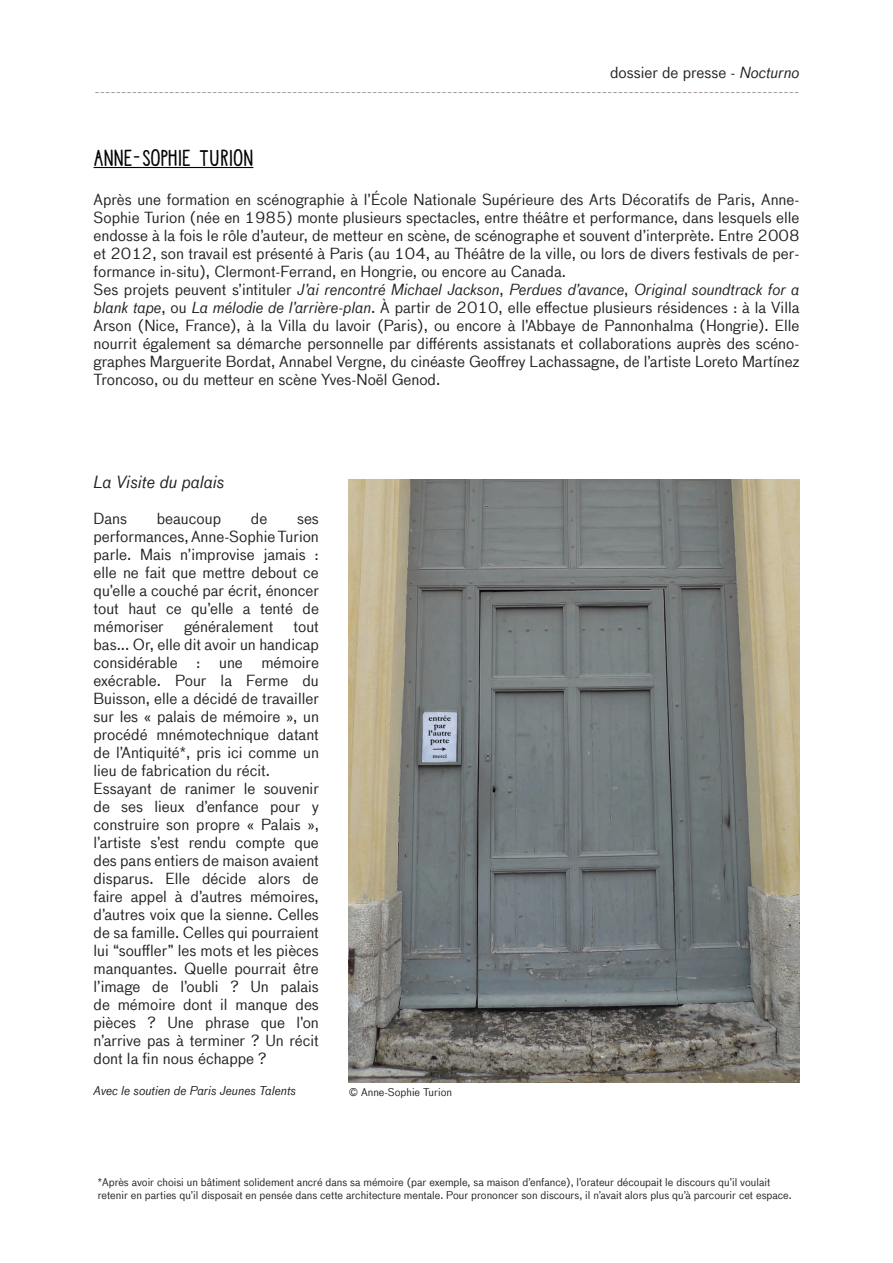
<style>
.page{position:relative;width:893px;height:1263px;background:#fff}
.page>*{position:absolute;margin:0;border:0;box-sizing:border-box;transform-origin:0 0}
.t1{font:700 22.5px "Maingauche";color:#040503}
.t2{font:italic 16.5px "Bau Offc";color:#231f20}
.t3{font:15px/18px "Bau Offc";color:#231f20}
.t4{font:15px "Minion Pro";color:#978784}
.t5{font:italic 12px "Bau Offc";color:#231f20}
.t6{font:10.5px/12.6px "Bau Offc";color:#231f20}
.s1{font-style:italic}
</style>
<div class="page">
<hr style="left:94px;top:167px;width:159px;height:1px;background:#040503">
<img style="left:349px;top:479px;width:450px;height:603px">
<p class="t3" style="left:610px;top:63px;width:191px">dossier de presse - <span class="s1">Nocturno</span></p>
<p class="t4" style="left:95px;top:81px;width:706px">------------------------------------------------------------------------------------------------------------------------------------</p>
<h1 class="t1" style="left:94px;top:145px;width:161px">ANNE-SOPHIE TURION</h1>
<p class="t3" style="left:94px;top:191px;width:707px">Après une formation en scénographie à l’École Nationale Supérieure des Arts Décoratifs de Paris, Anne-Sophie Turion (née en 1985) monte plusieurs spectacles, entre théâtre et performance, dans lesquels elle endosse à la fois le rôle d’auteur, de metteur en scène, de scénographe et souvent d’interprète. Entre 2008 et 2012, son travail est présenté à Paris (au 104, au Théâtre de la ville, ou lors de divers festivals de per&shy;formance in-situ), Clermont-Ferrand, en Hongrie, ou encore au Canada.<br>Ses projets peuvent s’intituler <span class="s1">J’ai rencontré Michael Jackson</span>, <span class="s1">Perdues d’avance</span>, <span class="s1">Original soundtrack for a blank tape</span>, ou <span class="s1">La mélodie de l’arrière-plan</span>. À partir de 2010, elle effectue plusieurs résidences : à la Villa Arson (Nice, France), à la Villa du lavoir (Paris), ou encore à l’Abbaye de Pannonhalma (Hongrie). Elle nourrit également sa démarche personnelle par différents assistanats et collaborations auprès des scéno&shy;graphes Marguerite Bordat, Annabel Vergne, du cinéaste Geoffrey Lachassagne, de l’artiste Loreto Martínez Troncoso, ou du metteur en scène Yves-Noël Genod.</p>
<p class="t2" style="left:94px;top:472px;width:132px">La Visite du palais</p>
<p class="t3" style="left:94px;top:510px;width:35px">Dans</p>
<p class="t3" style="left:157px;top:510px;width:66px">beaucoup</p>
<p class="t3" style="left:251px;top:510px;width:18px">de</p>
<p class="t3" style="left:94px;top:510px;width:227px;text-align:justify;text-indent:203px">ses performances, Anne-Sophie Turion parle. Mais n’improvise jamais : elle ne fait que mettre debout ce qu’elle a couché par écrit, énoncer tout haut ce qu’elle a tenté de mémoriser</p>
<p class="t3" style="left:184px;top:618px;width:91px">généralement</p>
<p class="t3" style="left:94px;top:618px;width:227px;text-indent:200px">tout bas... Or, elle dit avoir un handicap considérable : une mémoire exécrable. Pour la Ferme du<br>Buisson, elle a décidé de travailler sur les « palais de mémoire », un procédé mnémotechnique datant de l’Antiquité*, pris ici comme un lieu de fabrication du récit.<br>Essayant de ranimer le souvenir de ses lieux d’enfance pour y construire son propre « Palais », l’artiste s’est rendu compte que des pans entiers de maison avaient disparus. Elle décide alors de faire appel à d’autres mémoires, d’autres voix que la sienne. Celles de sa famille. Celles qui pourraient lui “souffler” les mots et les pièces manquantes. Quelle pourrait être l’image de l’oubli ? Un palais de mémoire dont il manque des pièces ? Une phrase que l’on n’arrive pas à terminer ? Un récit dont la fin nous échappe ?</p>
<p class="t5" style="left:94px;top:1083px;width:204px">Avec le soutien de Paris Jeunes Talents</p>
<p class="t6" style="left:349px;top:1086px;width:105px">© Anne-Sophie Turion</p>
<p class="t6" style="left:98px;top:1176px;width:695px">*Après avoir choisi un bâtiment solidement ancré dans sa mémoire (par exemple, sa maison d’enfance), l’orateur découpait le discours qu’il voulait retenir en parties qu’il disposait en pensée dans cette architecture mentale. Pour prononcer son discours, il n’avait alors plus qu’à parcourir cet espace.</p>
</div>
